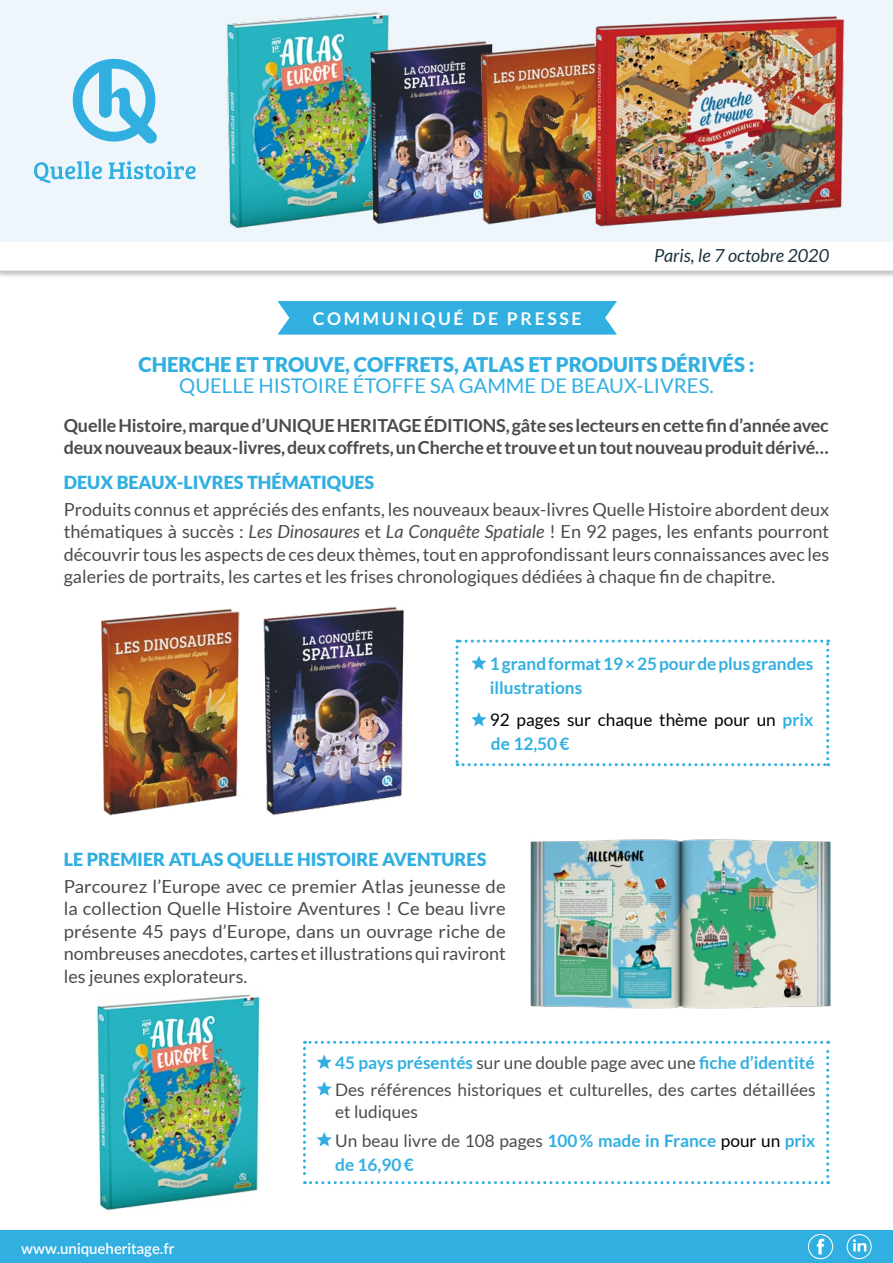
<style>
.page{position:relative;width:893px;height:1263px;background:#fff}
.page>*{position:absolute;margin:0;border:0;box-sizing:border-box;transform-origin:0 0}
.t1{font:900 20.25px "Lato";color:#31afe1}
.t2{font:20.25px "Lato";color:#31afe1}
.t3{font:18px/22.5px "Lato";color:#4b4b4d;text-align:justify}
.t4{font:700 18px/22.5px "Lato";letter-spacing:-.01em;color:#4b4b4d}
.t5{font:900 18px "Lato";color:#31afe1}
.t6{font:italic 18px "Lato";color:#1d333e}
.t7{font:700 17.55px "Lato";letter-spacing:.15em;color:#fff}
.t8{font:700 17.25px/24px "Lato";color:#31afe1}
.t9{font:17.25px/22.5px "Lato";color:#4b4b4d}
.t10{font:17.25px/24px "Lato";color:#000}
.t11{font:600 15px "Lato";color:#fff}
.s1{font-style:italic}
.s2{font-weight:700;color:#31afe1}
.s3{font-weight:400;color:#4b4b4d}
.s4{font-weight:400;color:#000}
</style>
<div class="page">
<div style="left:0;top:0;width:893px;height:242px;background:#eef6fc"></div>
<div style="left:277px;top:301px;width:340px;height:34px;background:#31afe1"></div>
<img style="left:519px;top:839px;width:312px;height:205px">
<img style="left:96px;top:994px;width:164px;height:217px">
<div style="left:0;top:256px;width:893px;height:23px;background:#000;opacity:.1"></div>
<div style="left:0;top:256px;width:893px;height:14px;background:#fff"></div>
<div style="left:0;top:1231px;width:893px;height:32px;background:#31afe1"></div>
<svg style="left:817px;top:1239px;width:7px;height:15px"></svg>
<div style="left:808px;top:1234px;width:25px;height:25px;border:1px solid #fff;border-radius:50%"></div>
<div style="left:847px;top:1234px;width:25px;height:25px;border:1px solid #fff;border-radius:50%"></div>
<svg style="left:853px;top:1239px;width:13px;height:12px"></svg>
<img style="left:100px;top:611px;width:106px;height:205px">
<img style="left:206px;top:606px;width:198px;height:210px">
<svg style="left:455px;top:640px;width:374px;height:126px"></svg>
<svg style="left:303px;top:1041px;width:526px;height:143px"></svg>
<img style="left:189px;top:12px;width:200px;height:217px">
<img style="left:320px;top:37px;width:113px;height:192px">
<img style="left:433px;top:41px;width:137px;height:184px">
<img style="left:570px;top:16px;width:275px;height:211px">
<svg style="left:73px;top:59px;width:84px;height:85px"></svg>
<svg style="left:34px;top:161px;width:68px;height:22px"></svg>
<svg style="left:109px;top:161px;width:87px;height:18px"></svg>
<p class="t6" style="left:654px;top:245px;width:176px">Paris, le 7 octobre 2020</p>
<p class="t7" style="left:313px;top:309px;width:270px">COMMUNIQUÉ DE PRESSE</p>
<p class="t1" style="left:138px;top:353px;width:618px">CHERCHE ET TROUVE, COFFRETS, ATLAS ET PRODUITS DÉRIVÉS :</p>
<p class="t2" style="left:179px;top:375px;width:536px">QUELLE HISTOIRE ÉTOFFE SA GAMME DE BEAUX-LIVRES.</p>
<p class="t4" style="left:64px;top:414px;width:767px">Quelle Histoire, marque d’UNIQUE HERITAGE ÉDITIONS, gâte ses lecteurs en cette fin d’année avec deux nouveaux beaux-livres, deux coffrets, un Cherche et trouve et un tout nouveau produit dérivé…</p>
<p class="t5" style="left:64px;top:472px;width:312px">DEUX BEAUX-LIVRES THÉMATIQUES</p>
<p class="t3" style="left:64px;top:498px;width:767px">Produits connus et appréciés des enfants, les nouveaux beaux-livres Quelle Histoire abordent deux thématiques à succès : <span class="s1">Les Dinosaures</span> et <span class="s1">La Conquête Spatiale</span> ! En 92 pages, les enfants pourront découvrir tous les aspects de ces deux thèmes, tout en approfondissant leurs connaissances avec les galeries de portraits, les cartes et les frises chronologiques dédiées à chaque fin de chapitre.</p>
<p class="t8" style="left:490px;top:651px;width:325px">1 grand format 19 × 25 pour de plus grandes illustrations</p>
<p class="t10" style="left:490px;top:708px;width:325px">92 pages sur chaque thème pour un <span class="s2">prix de 12,50€</span></p>
<p class="t5" style="left:64px;top:849px;width:424px">LE PREMIER ATLAS QUELLE HISTOIRE AVENTURES</p>
<p class="t3" style="left:64px;top:875px;width:444px">Parcourez l’Europe avec ce premier Atlas jeunesse de la collection Quelle Histoire Aventures ! Ce beau livre présente 45 pays d’Europe, dans un ouvrage riche de nombreuses anecdotes, cartes et illustrations qui raviront les jeunes explorateurs.</p>
<p class="t11" style="left:21px;top:1237px;width:155px">www.uniqueheritage.fr</p>
<p class="t8" style="left:335px;top:1050px;width:481px">45 pays présentés <span class="s3">sur une double page avec une</span> fiche d’identité</p>
<p class="t9" style="left:335px;top:1078px;width:482px">Des références historiques et culturelles, des cartes détaillées et ludiques</p>
<p class="t8" style="left:335px;top:1128px;width:482px"><span class="s3">Un beau livre de 108 pages</span> 100% made in France <span class="s4">pour un</span> prix de 16,90€</p>
</div>
